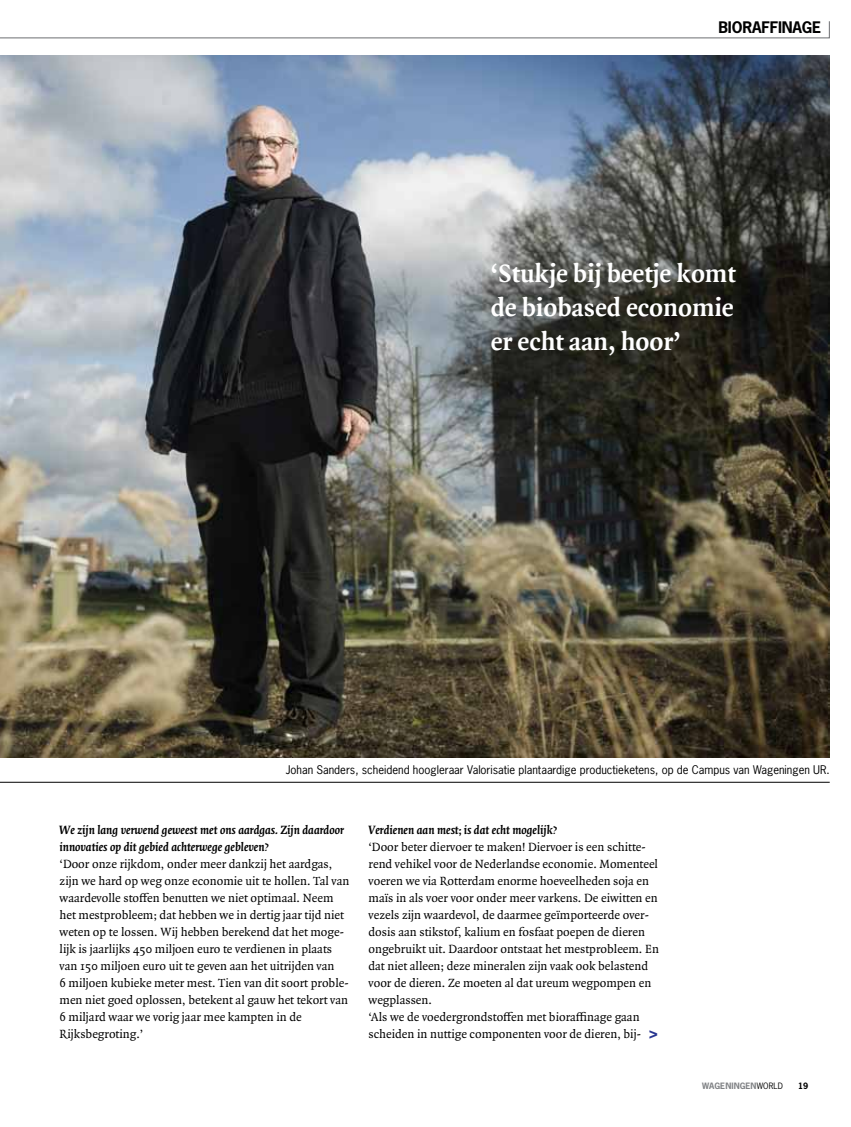
<style>
.page{position:relative;width:851px;height:1127px;background:#fff}
.page>*{position:absolute;margin:0;border:0;box-sizing:border-box;transform-origin:0 0}
.t1{font:700 27px/33.9px "Quadraat OT";color:#fff;text-align:justify}
.t2{font:700 15px "News Gothic Std";letter-spacing:-.01em;color:#000}
.t3{font:12.75px/17px "Quadraat OT";color:#000}
.t4{font:italic 700 12.75px/17px "Quadraat OT";color:#000}
.t5{font:11.25px "News Gothic Std";color:#000}
.t6{font:700 8.25px "News Gothic Std";letter-spacing:.01em;color:#808285}
.t7{font:700 8.25px "News Gothic Std";color:#000}
.s1{font-weight:400;color:#000}
</style>
<div class="page">
<svg style="left:0;top:21px;width:830px;height:18px"></svg>
<img style="left:0;top:55px;width:829px;height:702px">
<hr style="left:0;top:782px;width:829px;height:1px;background:#000">
<p class="t2" style="left:718px;top:17px;width:104px">BIORAFFINAGE</p>
<h1 class="t1" style="left:490px;top:257px;width:246px">‘Stukje bij beetje komt de biobased economie er echt aan, hoor’</h1>
<p class="t5" style="left:286px;top:763px;width:545px">Johan Sanders, scheidend hoogleraar Valorisatie plantaardige productieketens, op de Campus van Wageningen UR.</p>
<p class="t4" style="left:60px;top:821px;width:286px">We zijn lang verwend geweest met ons aardgas. Zijn daardoor innovaties op dit gebied achterwege gebleven?</p>
<p class="t3" style="left:60px;top:855px;width:291px">‘Door onze rijkdom, onder meer dankzij het aardgas, zijn we hard op weg onze economie uit te hollen. Tal van waardevolle stoffen benutten we niet optimaal. Neem het mestprobleem; dat hebben we in dertig jaar tijd niet weten op te lossen. Wij hebben berekend dat het moge&shy;lijk is jaarlijks 450 miljoen euro te verdienen in plaats van 150 miljoen euro uit te geven aan het uitrijden van<br>6 miljoen kubieke meter mest. Tien van dit soort proble&shy;men niet goed oplossen, betekent al gauw het tekort van 6 miljard waar we vorig jaar mee kampten in de Rijksbegroting.’</p>
<p class="t4" style="left:368px;top:821px;width:190px">Verdienen aan mest; is dat echt mogelijk?</p>
<p class="t3" style="left:368px;top:838px;width:292px">‘Door beter diervoer te maken! Diervoer is een schitte&shy;rend vehikel voor de Nederlandse economie. Momenteel voeren we via Rotterdam enorme hoeveelheden soja en maïs in als voer voor onder meer varkens. De eiwitten en vezels zijn waardevol, de daarmee geïmporteerde over&shy;dosis aan stikstof, kalium en fosfaat poepen de dieren ongebruikt uit. Daardoor ontstaat het mestprobleem. En dat niet alleen; deze mineralen zijn vaak ook belastend voor de dieren. Ze moeten al dat ureum wegpompen en wegplassen.<br>‘Als we de voedergrondstoffen met bioraffinage gaan scheiden in nuttige componenten voor de dieren, bij-</p>
<p class="t6" style="left:702px;top:1080px;width:82px">WAGENINGEN<span class="s1">world</span></p>
<p class="t7" style="left:798px;top:1080px;width:12px">19</p>
</div>
